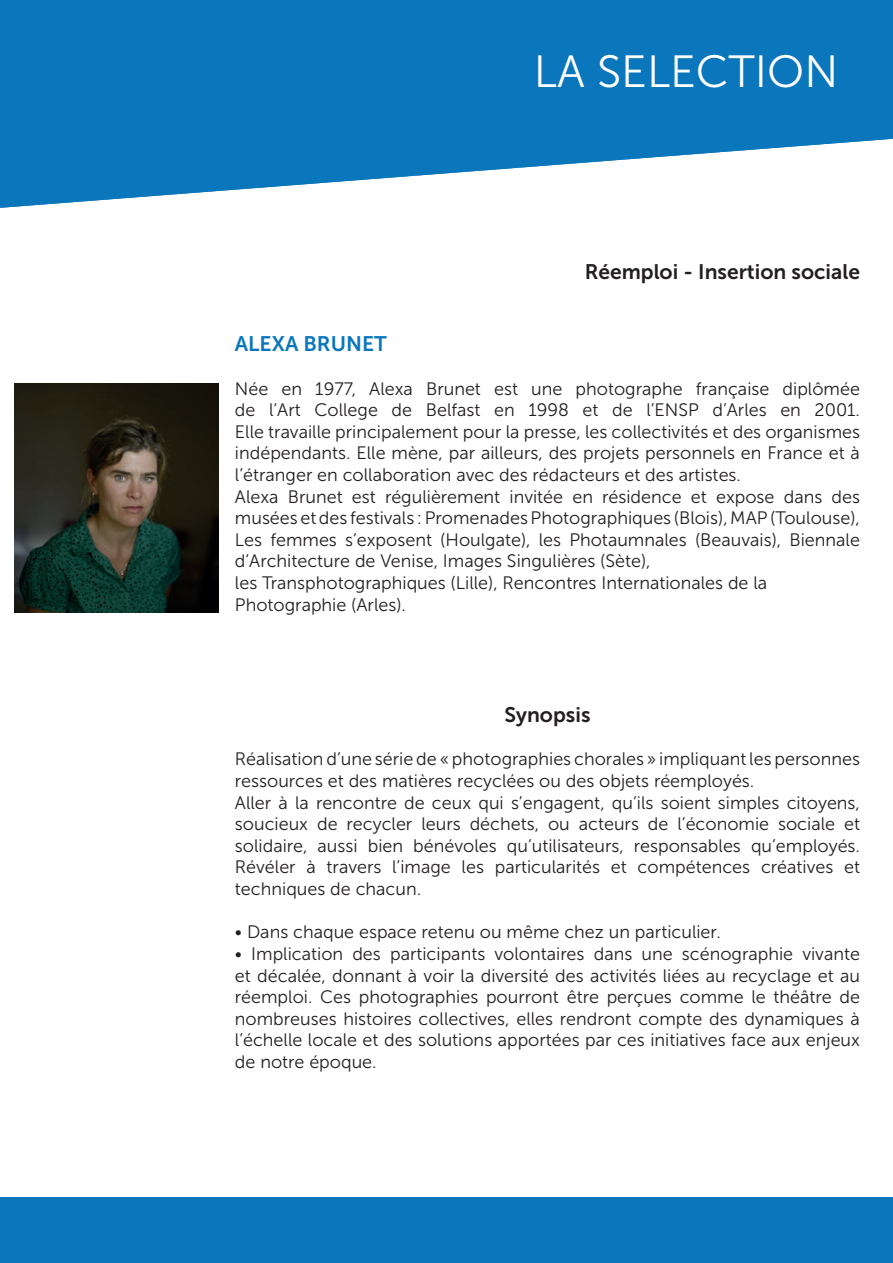
<style>
.page{position:relative;width:893px;height:1263px;background:#fff}
.page>*{position:absolute;margin:0;border:0;box-sizing:border-box;transform-origin:0 0}
.t1{font:45px "Museo Sans 300";color:#fff}
.t2{font:21px "Museo Sans 700";color:#231f20}
.t3{font:21px "Museo Sans 700";color:#0a76bc}
.t4{font:18px/21.6px "Museo Sans 300";color:#231f20}
</style>
<div class="page">
<img style="left:14px;top:383px;width:204px;height:229px">
<div style="left:0;top:1197px;width:893px;height:66px;background:#0a76bc"></div>
<svg style="left:0;top:0;width:893px;height:208px;fill:#0a76bc"></svg>
<h1 class="t1" style="left:534px;top:47px;width:306px">LA SELECTION</h1>
<h1 class="t1" style="left:512px;top:49px;width:306px">LA SELECTION</h1>
<p class="t2" style="left:585px;top:260px;width:277px">Réemploi - Insertion sociale</p>
<p class="t3" style="left:235px;top:332px;width:153px">ALEXA BRUNET</p>
<p class="t4" style="left:235px;top:378px;width:627px">Née en 1977, Alexa Brunet est une photographe française diplômée de l’Art College de Belfast en 1998 et de l’ENSP d’Arles en 2001.<br>Elle travaille principalement pour la presse, les collectivités et des organismes indépendants. Elle mène, par ailleurs, des projets personnels en France et à l’étranger en collaboration avec des rédacteurs et des artistes.<br>Alexa Brunet est régulièrement invitée en résidence et expose dans des musées et des festivals : Promenades Photographiques (Blois), MAP (Toulouse), Les femmes s’exposent (Houlgate), les Photaumnales (Beauvais), Biennale d’Architecture de Venise, Images Singulières (Sète),<br>les Transphotographiques (Lille), Rencontres Internationales de la Photographie (Arles).</p>
<p class="t2" style="left:504px;top:703px;width:87px">Synopsis</p>
<p class="t4" style="left:235px;top:749px;width:627px">Réalisation d’une série de « photographies chorales » impliquant les personnes ressources et des matières recyclées ou des objets réemployés.<br>Aller à la rencontre de ceux qui s’engagent, qu’ils soient simples citoyens, soucieux de recycler leurs déchets, ou acteurs de l’économie sociale et solidaire, aussi bien bénévoles qu’utilisateurs, responsables qu’employés.<br>Révéler à travers l’image les particularités et compétences créatives et techniques de chacun.</p>
<p class="t4" style="left:235px;top:921px;width:487px">• Dans chaque espace retenu ou même chez un particulier.</p>
<p class="t4" style="left:235px;top:943px;width:627px;text-align:justify">• Implication des participants volontaires dans une scénographie vivante et décalée, donnant à voir la diversité des activités liées au recyclage et au réemploi. Ces photographies pourront être perçues comme le théâtre de nombreuses histoires collectives, elles rendront compte des dynamiques à l’échelle locale et des solutions apportées par ces initiatives face aux enjeux de notre époque.</p>
</div>
